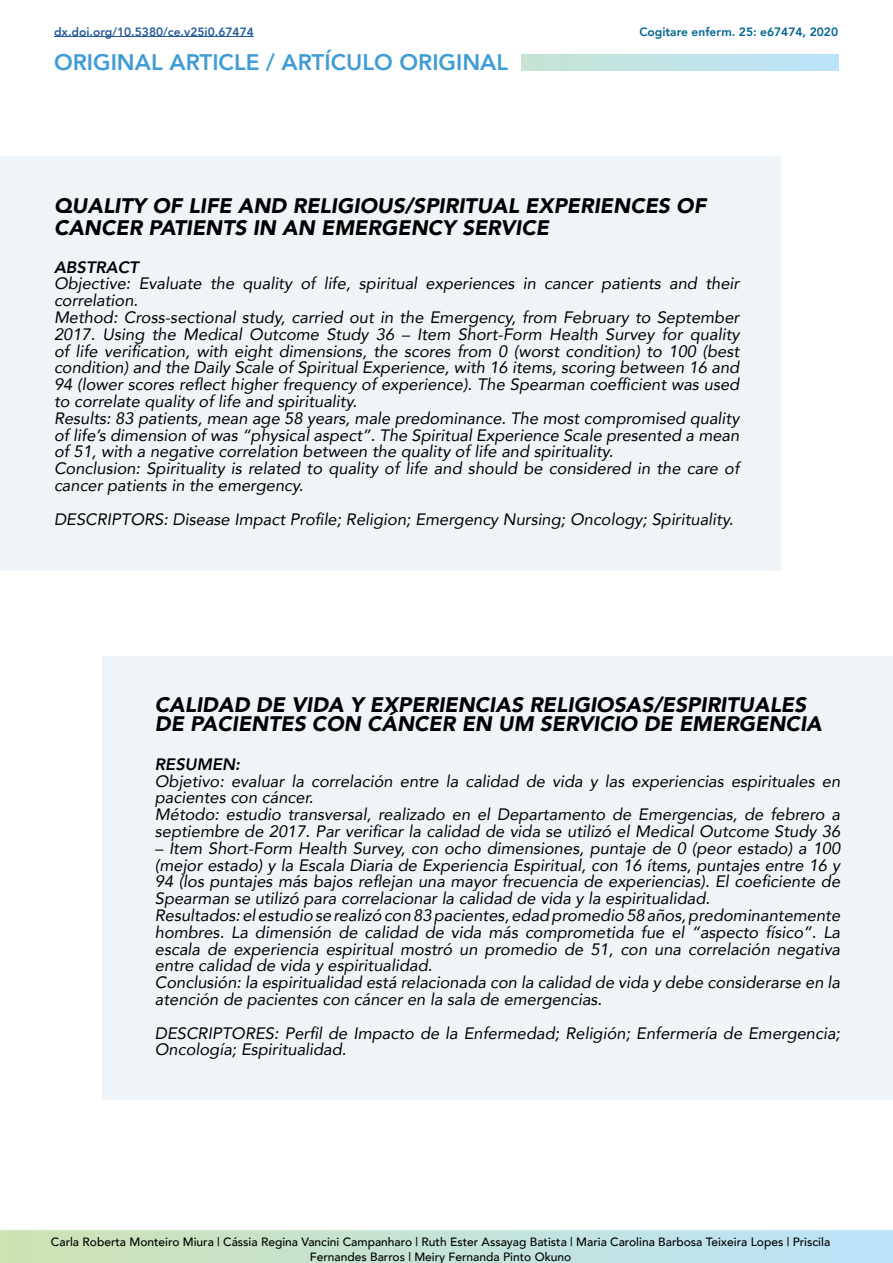
<style>
.page{position:relative;width:893px;height:1263px;background:#fff}
.page>*{position:absolute;margin:0;border:0;box-sizing:border-box;transform-origin:0 0}
.t1{font:800 22.5px "Avenir";color:#409cd4}
.t2{font:italic 900 21px/22.2px "Avenir";color:#000}
.t3{font:italic 16.5px/16.8px "Avenir";color:#000}
.t4{font:italic 800 16.5px "Avenir";color:#000}
.t5{font:500 12px/14.4px "Avenir";color:#000;text-align:center}
.t6{font:800 12px "Avenir";color:#275b9b}
.t7{font:800 12px "Avenir";color:#00658f}
</style>
<div class="page">
<div style="left:0;top:156px;width:781px;height:415px;background:#eff4f9"></div>
<div style="left:102px;top:656px;width:791px;height:444px;background:#eff4f9"></div>
<svg style="left:0;top:1230px;width:893px;height:33px;background:#c4e2d6"></svg>
<div style="left:522px;top:54px;width:317px;height:17px;background:linear-gradient(to right,#c6e3d3,#bae3fa)"></div>
<hr style="left:54px;top:36px;width:200px;height:1px;background:#275b9b">
<p class="t6" style="left:54px;top:22px;width:201px">dx.doi.org/10.5380/ce.v25i0.67474</p>
<p class="t7" style="left:639px;top:22px;width:200px">Cogitare enferm. 25: e67474, 2020</p>
<h1 class="t1" style="left:54px;top:45px;width:456px">ORIGINAL ARTICLE / ARTÍCULO ORIGINAL</h1>
<p class="t2" style="left:54px;top:195px;width:654px">QUALITY OF LIFE AND RELIGIOUS/SPIRITUAL EXPERIENCES OF<br>CANCER PATIENTS IN AN EMERGENCY SERVICE</p>
<p class="t4" style="left:54px;top:257px;width:86px">ABSTRACT</p>
<p class="t3" style="left:54px;top:275px;width:687px">Objective: Evaluate the quality of life, spiritual experiences in cancer patients and their correlation.<br>Method: Cross-sectional study, carried out in the Emergency, from February to September 2017. Using the Medical Outcome Study 36 – Item Short-Form Health Survey for quality of life verification, with eight dimensions, the scores from 0 (worst condition) to 100 (best condition) and the Daily Scale of Spiritual Experience, with 16 items, scoring between 16 and 94 (lower scores reflect higher frequency of experience). The Spearman coefficient was used to correlate quality of life and spirituality.<br>Results: 83 patients, mean age 58 years, male predominance. The most compromised quality of life’s dimension of was “physical aspect”. The Spiritual Experience Scale presented a mean of 51, with a negative correlation between the quality of life and spirituality.<br>Conclusion: Spirituality is related to quality of life and should be considered in the care of cancer patients in the emergency.</p>
<p class="t3" style="left:54px;top:510px;width:681px">DESCRIPTORS: Disease Impact Profile; Religion; Emergency Nursing; Oncology; Spirituality.</p>
<p class="t2" style="left:155px;top:695px;width:668px;line-height:19.2px">CALIDAD DE VIDA Y EXPERIENCIAS RELIGIOSAS/ESPIRITUALES<br>DE PACIENTES CON CÁNCER EN UM SERVICIO DE EMERGENCIA</p>
<p class="t4" style="left:155px;top:754px;width:87px">RESUMEN:</p>
<p class="t3" style="left:155px;top:772px;width:687px">Objetivo: evaluar la correlación entre la calidad de vida y las experiencias espirituales en pacientes con cáncer.<br>Método: estudio transversal, realizado en el Departamento de Emergencias, de febrero a septiembre de 2017. Par verificar la calidad de vida se utilizó el Medical Outcome Study 36</p>
<p class="t3" style="left:155px;top:839px;width:687px">– Item Short-Form Health Survey, con ocho dimensiones, puntaje de 0 (peor estado) a 100 (mejor estado) y la Escala Diaria de Experiencia Espiritual, con 16 ítems, puntajes entre 16 y 94 (los puntajes más bajos reflejan una mayor frecuencia de experiencias). El coeficiente de Spearman se utilizó para correlacionar la calidad de vida y la espiritualidad.<br>Resultados: el estudio se realizó con 83 pacientes, edad promedio 58 años, predominantemente hombres. La dimensión de calidad de vida más comprometida fue el “aspecto físico”. La escala de experiencia espiritual mostró un promedio de 51, con una correlación negativa entre calidad de vida y espiritualidad.<br>Conclusión: la espiritualidad está relacionada con la calidad de vida y debe considerarse en la atención de pacientes con cáncer en la sala de emergencias.</p>
<p class="t3" style="left:155px;top:1024px;width:687px">DESCRIPTORES: Perfil de Impacto de la Enfermedad; Religión; Enfermería de Emergencia;<br>Oncología; Espiritualidad.</p>
<p class="t5" style="left:51px;top:1234px;width:781px">Carla Roberta Monteiro Miura | Cássia Regina Vancini Campanharo | Ruth Ester Assayag Batista | Maria Carolina Barbosa Teixeira Lopes | Priscila<br>Fernandes Barros | Meiry Fernanda Pinto Okuno</p>
</div>
